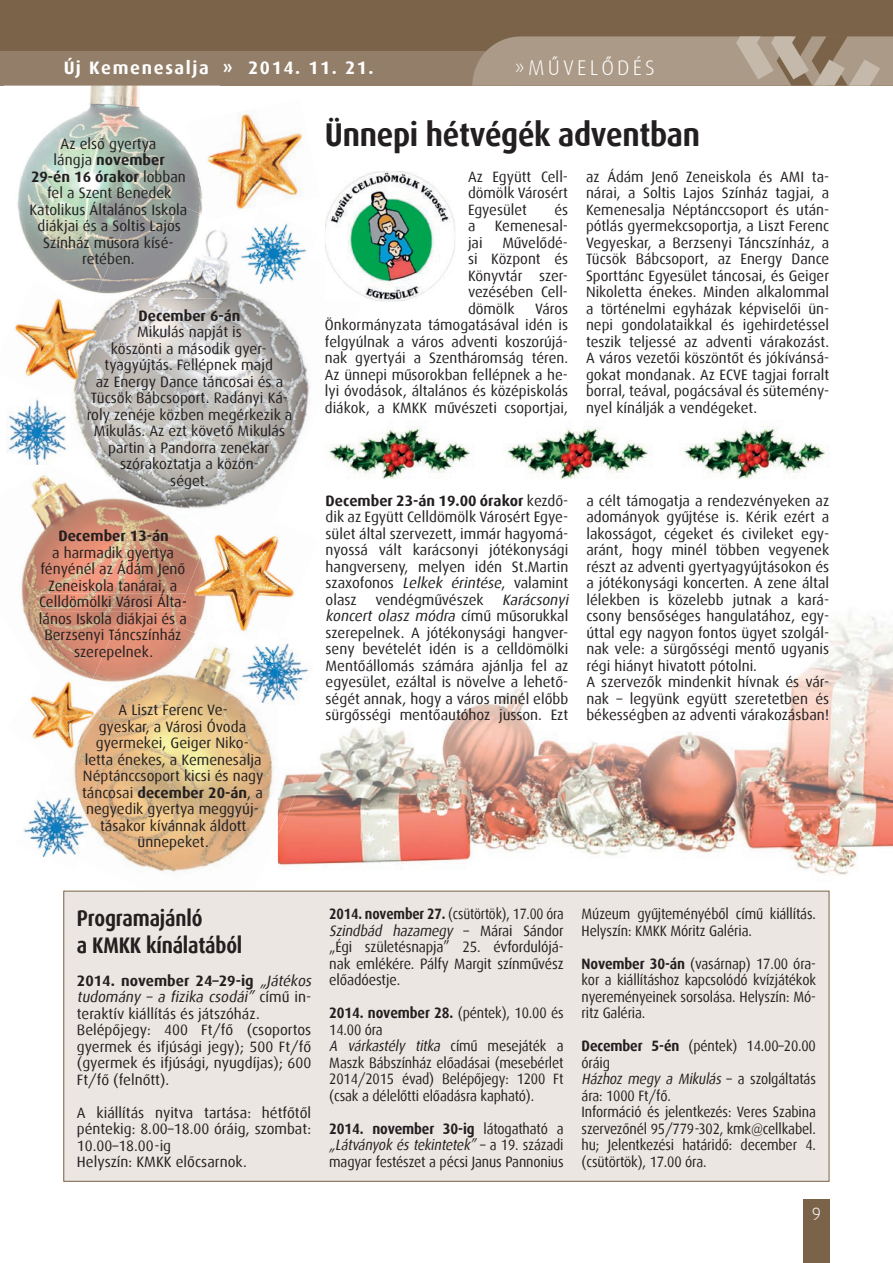
<style>
.page{position:relative;width:893px;height:1263px;background:#fff}
.page>*{position:absolute;margin:0;border:0;box-sizing:border-box;transform-origin:0 0}
.t1{font:700 33px "Dax";letter-spacing:-.01em;color:#231f20;scale:.91 1}
.t2{font:700 22.5px/27px "Dax";letter-spacing:-.01em;color:#231f20;scale:.86 1}
.t3{font:300 21.3px "Dax";letter-spacing:.15em;color:#fff}
.t4{font:700 18px "Dax";letter-spacing:.09em;color:#fff}
.t5{font:300 18px "Dax";color:#fff}
.t6{font:15px/16.5px "Dax";color:#231f20}
.t7{font:15px/16.5px "Dax";color:#231f20;scale:.92 1}
.t8{font:15px/16.5px "Dax";color:#231f20;text-align:justify;scale:.88 1}
.t9{font:700 15px "Dax";color:#231f20}
.s1{font-weight:700}
.s2{font-style:italic}
</style>
<div class="page">
<div style="left:0;top:0;width:893px;height:85px;background:#7b6349"></div>
<div style="left:0;top:52px;width:893px;height:34px;background:#937f69"></div>
<div style="left:803px;top:1199px;width:26px;height:64px;background:#7b6349"></div>
<svg style="left:472px;top:36px;width:421px;height:50px;background:#a99885"></svg>
<img style="left:63px;top:647px;width:215px;height:244px">
<img style="left:23px;top:783px;width:79px;height:77px">
<img style="left:21px;top:475px;width:205px;height:215px">
<img style="left:88px;top:607px;width:123px;height:101px">
<img style="left:40px;top:594px;width:139px;height:13px">
<svg style="left:125px;top:603px;width:12px;height:4px"></svg>
<img style="left:40px;top:612px;width:76px;height:15px">
<img style="left:116px;top:612px;width:63px;height:15px">
<img style="left:49px;top:231px;width:260px;height:299px">
<img style="left:49px;top:414px;width:153px;height:113px">
<img style="left:17px;top:86px;width:170px;height:213px">
<img style="left:95px;top:189px;width:125px;height:110px">
<img style="left:278px;top:514px;width:615px;height:361px">
<img style="left:278px;top:683px;width:61px;height:152px">
<div style="left:64px;top:891px;width:765px;height:290px;background:#ece6e2"></div>
<img style="left:325px;top:171px;width:130px;height:130px">
<img style="left:325px;top:264px;width:44px;height:37px">
<img style="left:329px;top:426px;width:145px;height:53px">
<img style="left:507px;top:426px;width:145px;height:53px">
<img style="left:684px;top:426px;width:145px;height:53px">
<img style="left:220px;top:109px;width:83px;height:101px">
<img style="left:187px;top:150px;width:33px;height:69px">
<svg style="left:207px;top:216px;width:7px;height:4px"></svg>
<img style="left:21px;top:678px;width:34px;height:61px">
<img style="left:55px;top:725px;width:49px;height:43px">
<img style="left:42px;top:664px;width:46px;height:61px">
<img style="left:72px;top:690px;width:35px;height:38px">
<img style="left:15px;top:299px;width:76px;height:97px">
<img style="left:56px;top:308px;width:55px;height:95px">
<img style="left:25px;top:281px;width:47px;height:18px">
<img style="left:208px;top:521px;width:70px;height:121px">
<img style="left:179px;top:537px;width:77px;height:93px">
<img style="left:211px;top:501px;width:62px;height:49px">
<img style="left:278px;top:523px;width:42px;height:160px">
<svg style="left:180px;top:594px;width:7px;height:20px"></svg>
<img style="left:6px;top:405px;width:25px;height:58px">
<img style="left:31px;top:399px;width:39px;height:66px">
<img style="left:50px;top:452px;width:20px;height:13px">
<svg style="left:49px;top:396px;width:6px;height:3px"></svg>
<img style="left:55px;top:396px;width:15px;height:10px">
<img style="left:249px;top:209px;width:60px;height:48px">
<img style="left:232px;top:233px;width:76px;height:64px">
<img style="left:249px;top:640px;width:29px;height:17px">
<img style="left:234px;top:657px;width:44px;height:53px">
<img style="left:278px;top:670px;width:29px;height:46px">
<img style="left:255px;top:627px;width:23px;height:23px">
<svg style="left:278px;top:634px;width:2px;height:6px"></svg>
<p class="t4" style="left:64px;top:58px;width:311px">Új Kemenesalja » 2014. 11. 21.</p>
<h3 class="t3" style="left:514px;top:56px;width:142px">»MÛVELÔDÉS</h3>
<p class="t6" style="left:61px;top:136px;width:97px">Az első gyertya</p>
<p class="t6" style="left:30px;top:152px;width:159px;text-align:center">lángja <span class="s1">november<br>29-én 16 órakor</span> lobban fel a Szent Benedek<br>Katolikus Általános Iskola diákjai és a Soltis Lajos<br>Színház műsora kísé&shy;retében.</p>
<p class="t9" style="left:139px;top:307px;width:104px">December 6-án</p>
<p class="t6" style="left:87px;top:324px;width:207px;text-align:center">Mikulás napját is<br>köszönti a második gyer&shy;tyagyújtás. Fellépnek majd<br>az Energy Dance táncosai és a<br>Tücsök Bábcsoport. Radányi Ká&shy;roly zenéje közben megérkezik a<br>Mikulás. Az ezt követő Mikulás partin a Pandorra zenekar szórakoztatja a közön-<br>séget.</p>
<p class="t9" style="left:58px;top:527px;width:112px">December 13-án</p>
<p class="t6" style="left:39px;top:544px;width:150px;text-align:center">a harmadik gyertya fényénél az Ádám Jenő<br>Zeneiskola tanárai, a<br>Celldömölki Városi Álta&shy;lános Iskola diákjai és a<br>Berzsenyi Táncszínház szerepelnek.</p>
<p class="t6" style="left:82px;top:702px;width:183px;text-align:center">A Liszt Ferenc Ve-<br>gyeskar, a Városi Óvoda gyermekei, Geiger Niko&shy;letta énekes, a Kemenesalja<br>Néptánccsoport kicsi és nagy táncosai <span class="s1">december 20-án</span>, a negyedik gyertya meggyúj&shy;tásakor kívánnak áldott ünnepeket.</p>
<h1 class="t1" style="left:325px;top:115px;width:414px">Ünnepi hétvégék adventban</h1>
<p class="t6" style="left:468px;top:168px;width:102px;text-align:justify">Az Együtt Cell&shy;dömölk Városért Egyesület</p>
<p class="t6" style="left:554px;top:201px;width:15px">és</p>
<p class="t6" style="left:468px;top:218px;width:9px">a</p>
<p class="t6" style="left:495px;top:218px;width:75px">Kemenesal-</p>
<p class="t6" style="left:468px;top:234px;width:16px">jai</p>
<p class="t6" style="left:468px;top:234px;width:102px;text-align:justify;text-indent:34px">Művelődé&shy;si Központ és Könyvtár szer&shy;vezésében Cell&shy;dömölk</p>
<p class="t6" style="left:325px;top:300px;width:245px;text-align:justify;text-indent:210px">Város Önkormányzata támogatásával idén is felgyúlnak a város adventi koszorújá&shy;nak gyertyái a Szentháromság téren.<br>Az ünnepi műsorokban fellépnek a he&shy;lyi óvodások, általános és középiskolás diákok, a KMKK művészeti csoportjai,</p>
<p class="t6" style="left:586px;top:168px;width:245px;text-align:justify">az Ádám Jenő Zeneiskola és AMI ta&shy;nárai, a Soltis Lajos Színház tagjai, a Kemenesalja Néptánccsoport és után&shy;pótlás gyermekcsoportja, a Liszt Ferenc Vegyeskar, a Berzsenyi Táncszínház, a Tücsök Bábcsoport, az Energy Dance Sporttánc Egyesület táncosai, és Geiger Nikoletta énekes. Minden alkalommal a történelmi egyházak képviselői ün&shy;nepi gondolataikkal és igehirdetéssel teszik teljessé az adventi várakozást.<br>A város vezetői köszöntőt és jókívánsá&shy;gokat mondanak. Az ECVE tagjai forralt borral, teával, pogácsával és sütemény&shy;nyel kínálják a vendégeket.</p>
<p class="t6" style="left:326px;top:492px;width:247px"><span class="s1">December 23-án 19.00 órakor</span> kezdő&shy;dik az Együtt Celldömölk Városért Egye&shy;sület által szervezett, immár hagyomá&shy;nyossá vált karácsonyi jótékonysági hangverseny, melyen idén St.Martin szaxofonos <span class="s2">Lelkek érintése</span>, valamint olasz vendégművészek <span class="s2">Karácsonyi koncert olasz módra</span> c í m ű m ű s o r u k ka l szerepelnek. A jótékonysági hangver&shy;seny bevételét idén is a celldömölki Mentőállomás számára ajánlja fel az egyesület, ezáltal is növelve a lehető&shy;ségét annak, hogy a város minél előbb sürgősségi mentőautóhoz jusson. Ezt</p>
<p class="t6" style="left:586px;top:492px;width:244px">a célt támogatja a rendezvényeken az adományok gyűjtése is. Kérik ezért a lakosságot, cégeket és civileket egy&shy;aránt, hogy minél többen vegyenek részt az adventi gyertyagyújtásokon és a jótékonysági koncerten. A zene által lélekben is közelebb jutnak a kará&shy;csony bensőséges hangulatához, egy&shy;úttal egy nagyon fontos ügyet szolgál&shy;nak vele: a sürgősségi mentő ugyanis régi hiányt hivatott pótolni.<br>A szervezők mindenkit hívnak és vár&shy;nak – legyünk együtt szeretetben és békességben az adventi várakozásban!</p>
<h2 class="t2" style="left:77px;top:904px;width:194px">Programajánló<br>a KMKK kínálatából</h2>
<p class="t6" style="left:77px;top:972px;width:239px"><span class="s1">2014. november 24–29-ig</span> <span class="s2">„Játékos tudomány – a fizika csodái”</span> c í m ű i n - teraktív kiállítás és játszóház.<br>Belépőjegy: 400 Ft/fő (csoportos gyermek és ifjúsági jegy); 500 Ft/fő (gyermek és ifjúsági, nyugdíjas); 600<br>Ft/fő (felnőtt).</p>
<p class="t6" style="left:77px;top:1104px;width:236px">A kiállítás nyitva tartása: hétfőtől péntekig: 8.00–18.00 óráig, szombat:<br>10.00–18.00-ig<br>Helyszín: KMKK előcsarnok.</p>
<p class="t8" style="left:329px;top:906px;width:268px"><span class="s1">2014. november 27.</span> (csütörtök), 17.00 óra <span class="s2">Szindbád hazamegy</span> – M á r a i S á n d o r „Égi születésnapja” 25. évfordulójá&shy;nak emlékére. Pálfy Margit színművész előadóestje.</p>
<p class="t7" style="left:329px;top:1005px;width:256px"><span class="s1">2014. november 28.</span> (péntek), 10.00 és 14.00 óra<br><span class="s2">A várkastély titka</span> c í m ű m e s e j á t é k a Maszk Bábszínház előadásai (mesebérlet 2014/2015 évad) Belépőjegy: 1200 Ft (csak a délelőtti előadásra kapható).</p>
<p class="t7" style="left:329px;top:1120px;width:256px;text-align:justify"><span class="s1">2014. november 30-ig</span> látogatható a <span class="s2">„Látványok és tekintetek”</span> – a 1 9 . s z á z a d i magyar festészet a pécsi Janus Pannonius</p>
<p class="t7" style="left:582px;top:906px;width:256px">Múzeum gyűjteményéből című kiállítás.<br>Helyszín: KMKK Móritz Galéria.</p>
<p class="t7" style="left:582px;top:955px;width:256px;text-align:justify"><span class="s1">November 30-án</span> (vasárnap) 17.00 óra&shy;kor a kiállításhoz kapcsolódó kvízjátékok nyereményeinek sorsolása. Helyszín: Mó&shy;ritz Galéria.</p>
<p class="t7" style="left:582px;top:1038px;width:256px"><span class="s1">December 5-én</span> (péntek) 14.00–20.00 óráig<br><span class="s2">Házhoz megy a Mikulás</span> – a s z o l g á l t a t á s ára: 1000 Ft/fő.<br>Információ és jelentkezés: Veres Szabina szervezőnél 95/779-302, kmk@cellkabel. hu; Jelentkezési határidő: december 4. (csütörtök), 17.00 óra.</p>
<p class="t5" style="left:812px;top:1203px;width:11px">9</p>
</div>
